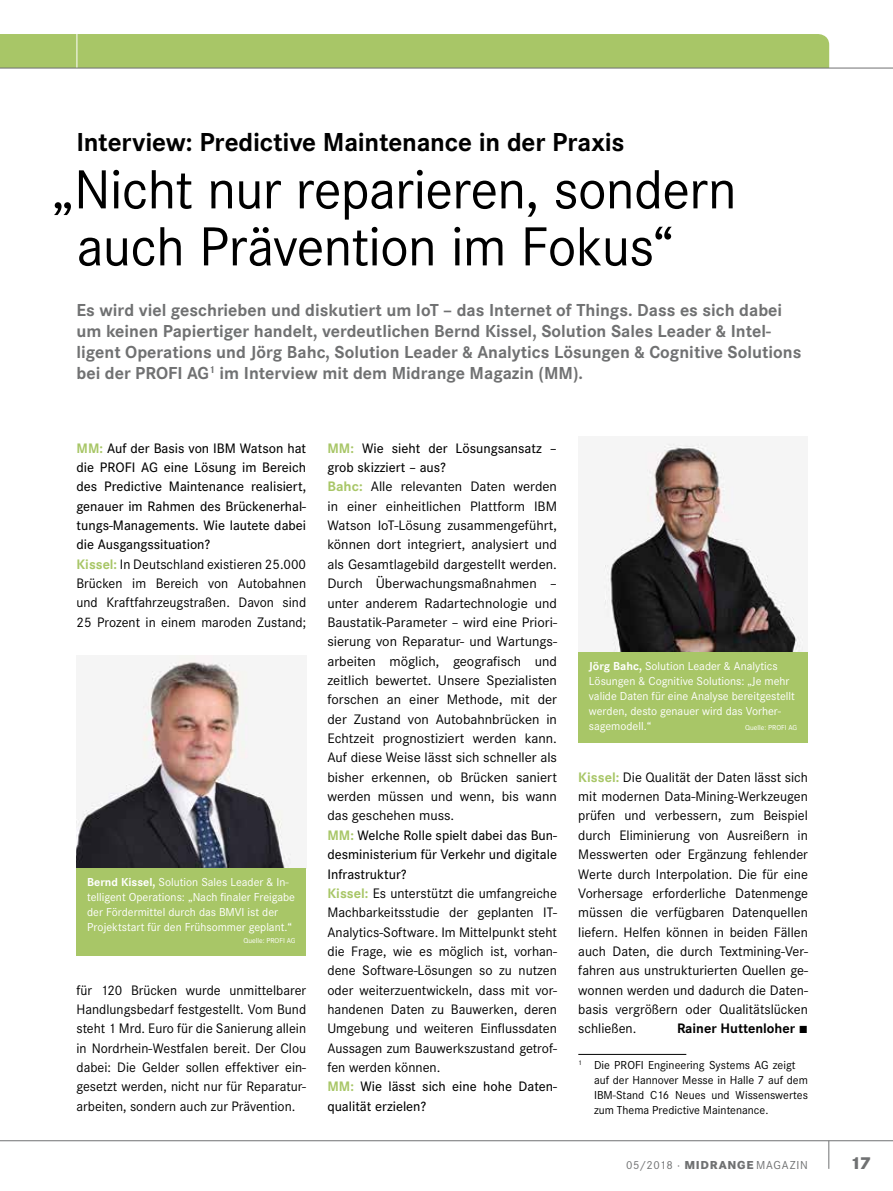
<style>
.page{position:relative;width:893px;height:1191px;background:#fff}
.page>*{position:absolute;margin:0;border:0;box-sizing:border-box;transform-origin:0 0}
.t1{font:57px/57px "Corporate S";letter-spacing:-.015em;color:#000}
.t2{font:700 27px "Corporate S";letter-spacing:-.01em;color:#000}
.t3{font:700 18px/21px "Corporate S";color:#707172}
.t4{font:800 18px "Corporate S";color:#707172}
.t5{font:14.25px/19.4px "Corporate S";color:#000;text-align:justify}
.t6{font:500 14.25px/19.4px "Corporate S";color:#000}
.t7{font:700 14.25px "Corporate S";color:#000}
.t8{font:12px/15px "Corporate S";color:#fff}
.t9{font:12px/15px "Corporate S";color:#000}
.t10{font:12px "Corporate S";letter-spacing:.06em;color:#707172}
.t11{font:7.5px "Corporate S";color:#fff}
.s1{font-weight:700;color:#a8c667}
.s2{font-weight:400}
.s3{font-weight:700}
.s4{font-weight:500}
.s5{font-family:"The Sans Bold Expert";font-weight:400;font-size:10.5px}
.s6{font-weight:800}
</style>
<div class="page">
<div style="left:0;top:34px;width:829px;height:34px;background:#a8c667"></div>
<svg style="left:828px;top:1141px;width:1px;height:27px"></svg>
<hr style="left:0;top:1140px;width:893px;height:1px;background:#707172">
<hr style="left:77px;top:34px;width:1px;height:34px;background:#fff">
<hr style="left:578px;top:1054px;width:108px;height:1px;background:#000">
<img style="left:603px;top:443px;width:200px;height:209px">
<img style="left:77px;top:655px;width:214px;height:213px">
<div style="left:77px;top:868px;width:229px;height:88px;background:#a8c667"></div>
<div style="left:578px;top:652px;width:230px;height:91px;background:#a8c667"></div>
<hr style="left:0;top:68px;width:893px;height:1px;background:#707172">
<h2 class="t2" style="left:77px;top:127px;width:550px">Interview: Predictive Maintenance in der Praxis</h2>
<h1 class="t1" style="left:77px;top:161px;width:662px;text-indent:-25px">„Nicht nur reparieren, sondern auch Prävention im Fokus“</h1>
<p class="t3" style="left:77px;top:300px;width:726px">Es wird viel geschrieben und diskutiert um IoT – das Internet of Things. Dass es sich dabei um keinen Papiertiger handelt, verdeutlichen Bernd Kissel, Solution Sales Leader &amp; Intel&shy;ligent Operations und Jörg Bahc, Solution Leader &amp; Analytics Lösungen &amp; Cognitive Solutions bei der PROFI AG<sup>1</sup> im Interview mit dem Midrange Magazin (MM).</p>
<p class="t6" style="left:77px;top:438px;width:231px"><span class="s1">MM:</span> Auf der Basis von IBM Watson hat die PROFI AG eine Lösung im Bereich des Predictive Maintenance realisiert, genauer im Rahmen des Brückenerhal&shy;tungs-Managements. Wie lautete dabei die Ausgangssituation?<br><span class="s1">Kissel:</span> <span class="s2">In Deutschland existieren 25.000<br>Brücken im Bereich von Autobahnen und Kraftfahrzeugstraßen. Davon sind 25 Prozent in einem maroden Zustand;</span></p>
<p class="t8" style="left:87px;top:874px;width:209px"><span class="s3">Bernd Kissel,</span> Solution Sales Leader &amp; In&shy;telligent Operations: „Nach finaler Freigabe der Fördermittel durch das BMVI ist der Projektstart für den Frühsommer geplant.“</p>
<p class="t11" style="left:243px;top:936px;width:54px">Quelle: PROFI AG</p>
<p class="t5" style="left:77px;top:980px;width:231px">für 120 Brücken wurde unmittelbarer Handlungsbedarf festgestellt. Vom Bund steht 1 Mrd. Euro für die Sanierung allein in Nordrhein-Westfalen bereit. Der Clou dabei: Die Gelder sollen effektiver ein&shy;gesetzt werden, nicht nur für Reparatur&shy;arbeiten, sondern auch zur Prävention.</p>
<p class="t5" style="left:327px;top:438px;width:231px;text-align:left"><span class="s1">MM:</span> <span class="s4">Wie sieht der Lösungsansatz – grob skizziert – aus?<br></span><span class="s1">Bahc:</span> Alle relevanten Daten werden in einer einheitlichen Plattform IBM Watson IoT-Lösung zusammengeführt, können dort integriert, analysiert und als Gesamtlagebild dargestellt werden.<br>Durch Überwachungsmaßnahmen – unter anderem Radartechnologie und Baustatik-Parameter – wird eine Priori&shy;sierung von Reparatur- und Wartungs&shy;arbeiten möglich, geografisch und zeitlich bewertet. Unsere Spezialisten forschen an einer Methode, mit der der Zustand von Autobahnbrücken in Echtzeit prognostiziert werden kann.<br>Auf diese Weise lässt sich schneller als bisher erkennen, ob Brücken saniert werden müssen und wenn, bis wann das geschehen muss.<br><span class="s1">MM:</span> <span class="s4">Welche Rolle spielt dabei das Bun&shy;desministerium für Verkehr und digitale Infrastruktur?<br></span><span class="s1">Kissel:</span> Es unterstützt die umfangreiche Machbarkeitsstudie der geplanten IT-Analytics-Software. Im Mittelpunkt steht die Frage, wie es möglich ist, vorhan&shy;dene Software-Lösungen so zu nutzen oder weiterzuentwickeln, dass mit vor&shy;handenen Daten zu Bauwerken, deren Umgebung und weiteren Einflussdaten Aussagen zum Bauwerkszustand getrof&shy;fen werden können.<br><span class="s1">MM:</span> <span class="s4">Wie lässt sich eine hohe Daten&shy;qualität erzielen?</span></p>
<p class="t8" style="left:589px;top:659px;width:208px"><span class="s3">Jörg Bahc,</span> Solution Leader &amp; Analytics Lösungen &amp; Cognitive Solutions: „Je mehr valide Daten für eine Analyse bereitgestellt werden, desto genauer wird das Vorher&shy;sagemodell.“</p>
<p class="t11" style="left:745px;top:723px;width:54px">Quelle: PROFI AG</p>
<p class="t5" style="left:578px;top:767px;width:231px"><span class="s1">Kissel:</span> Die Qualität der Daten lässt sich mit modernen Data-Mining-Werkzeugen prüfen und verbessern, zum Beispiel durch Eliminierung von Ausreißern in Messwerten oder Ergänzung fehlender Werte durch Interpolation. Die für eine Vorhersage erforderliche Datenmenge müssen die verfügbaren Datenquellen liefern. Helfen können in beiden Fällen auch Daten, die durch Textmining-Ver&shy;fahren aus unstrukturierten Quellen ge&shy;wonnen werden und dadurch die Daten&shy;basis vergrößern oder Qualitätslücken schließen.<sup>1</sup></p>
<p class="t9" style="left:594px;top:1058px;width:215px;text-indent:-16px"><sup>1</sup> Die PROFI Engineering Systems AG zeigt auf der Hannover Messe in Halle 7 auf dem IBM-Stand C16 Neues und Wissenswertes zum Thema Predictive Maintenance.</p>
<p class="t7" style="left:677px;top:1020px;width:132px">Rainer Huttenloher <span class="s5">ó</span></p>
<p class="t10" style="left:626px;top:1158px;width:183px">05/2018 · <span class="s6">MIDRANGE</span> MAGAZIN</p>
<p class="t4" style="left:850px;top:1152px;width:22px">17</p>
</div>
